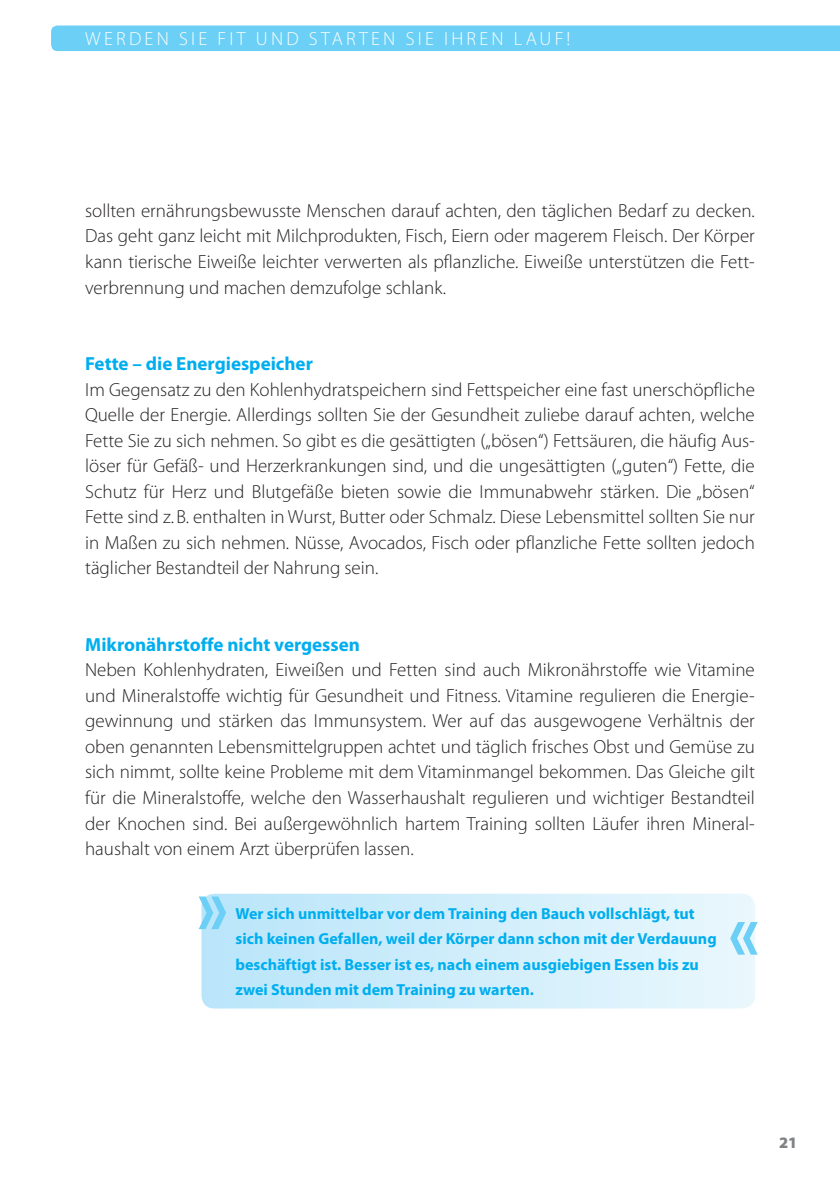
<style>
.page{position:relative;width:840px;height:1191px;background:#fff}
.page>*{position:absolute;margin:0;border:0;box-sizing:border-box;transform-origin:0 0}
.t1{font:300 19px/25.6px "Myriad Pro";color:#231f20;text-align:justify}
.t2{font:700 19px "Myriad Pro";color:#00aeef}
.t3{font:300 19px "Myriad Pro";letter-spacing:.17em;color:#fff}
.t4{font:700 16px/25.6px "Myriad Pro";color:#00aeef}
.t5{font:900 16px "Myriad Pro";color:#808285}
</style>
<div class="page">
<div style="left:51px;top:26px;width:788px;height:25px;background:#6bcff6"></div>
<svg style="left:202px;top:894px;width:551px;height:113px;background:#d1edfb"></svg>
<div style="left:200px;top:892px;width:555px;height:117px;border:1px solid #fff;border-radius:13px"></div>
<svg style="left:729px;top:922px;width:28px;height:32px"></svg>
<svg style="left:198px;top:896px;width:28px;height:33px"></svg>
<p class="t3" style="left:85px;top:29px;width:486px">WERDEN SIE FIT UND STARTEN SIE IHREN LAUF!</p>
<p class="t1" style="left:85px;top:198px;width:670px">sollten ernährungsbewusste Menschen darauf achten, den täglichen Bedarf zu decken.<br>Das geht ganz leicht mit Milchprodukten, Fisch, Eiern oder magerem Fleisch. Der Körper kann tierische Eiweiße leichter verwerten als pflanzliche. Eiweiße unterstützen die Fett&shy;verbrennung und machen demzufolge schlank.</p>
<p class="t2" style="left:85px;top:353px;width:229px">Fette – die Energiespeicher</p>
<p class="t1" style="left:85px;top:377px;width:671px">Im Gegensatz zu den Kohlenhydratspeichern sind Fettspeicher eine fast unerschöpfliche Quelle der Energie. Allerdings sollten Sie der Gesundheit zuliebe darauf achten, welche Fette Sie zu sich nehmen. So gibt es die gesättigten („bösen“) Fettsäuren, die häufig Aus&shy;löser für Gefäß- und Herzerkrankungen sind, und die ungesättigten („guten“) Fette, die Schutz für Herz und Blutgefäße bieten sowie die Immunabwehr stärken. Die „bösen“ Fette sind z.B. enthalten in Wurst, Butter oder Schmalz. Diese Lebensmittel sollten Sie nur in Maßen zu sich nehmen. Nüsse, Avocados, Fisch oder pflanzliche Fette sollten jedoch täglicher Bestandteil der Nahrung sein.</p>
<p class="t2" style="left:85px;top:634px;width:276px">Mikronährstoffe nicht vergessen</p>
<p class="t1" style="left:85px;top:657px;width:671px">Neben Kohlenhydraten, Eiweißen und Fetten sind auch Mikronährstoffe wie Vitamine und Mineralstoffe wichtig für Gesundheit und Fitness. Vitamine regulieren die Energie&shy;gewinnung und stärken das Immunsystem. Wer auf das ausgewogene Verhältnis der oben genannten Lebensmittelgruppen achtet und täglich frisches Obst und Gemüse zu sich nimmt, sollte keine Probleme mit dem Vitaminmangel bekommen. Das Gleiche gilt für die Mineralstoffe, welche den Wasserhaushalt regulieren und wichtiger Bestandteil der Knochen sind. Bei außergewöhnlich hartem Training sollten Läufer ihren Mineral&shy;haushalt von einem Arzt überprüfen lassen.</p>
<p class="t4" style="left:235px;top:900px;width:482px">Wer sich unmittelbar vor dem Training den Bauch vollschlägt, tut sich keinen Gefallen, weil der Körper dann schon mit der Verdauung beschäftigt ist. Besser ist es, nach einem ausgiebigen Essen bis zu zwei Stunden mit dem Training zu warten.</p>
<p class="t5" style="left:778px;top:1134px;width:20px">21</p>
</div>
